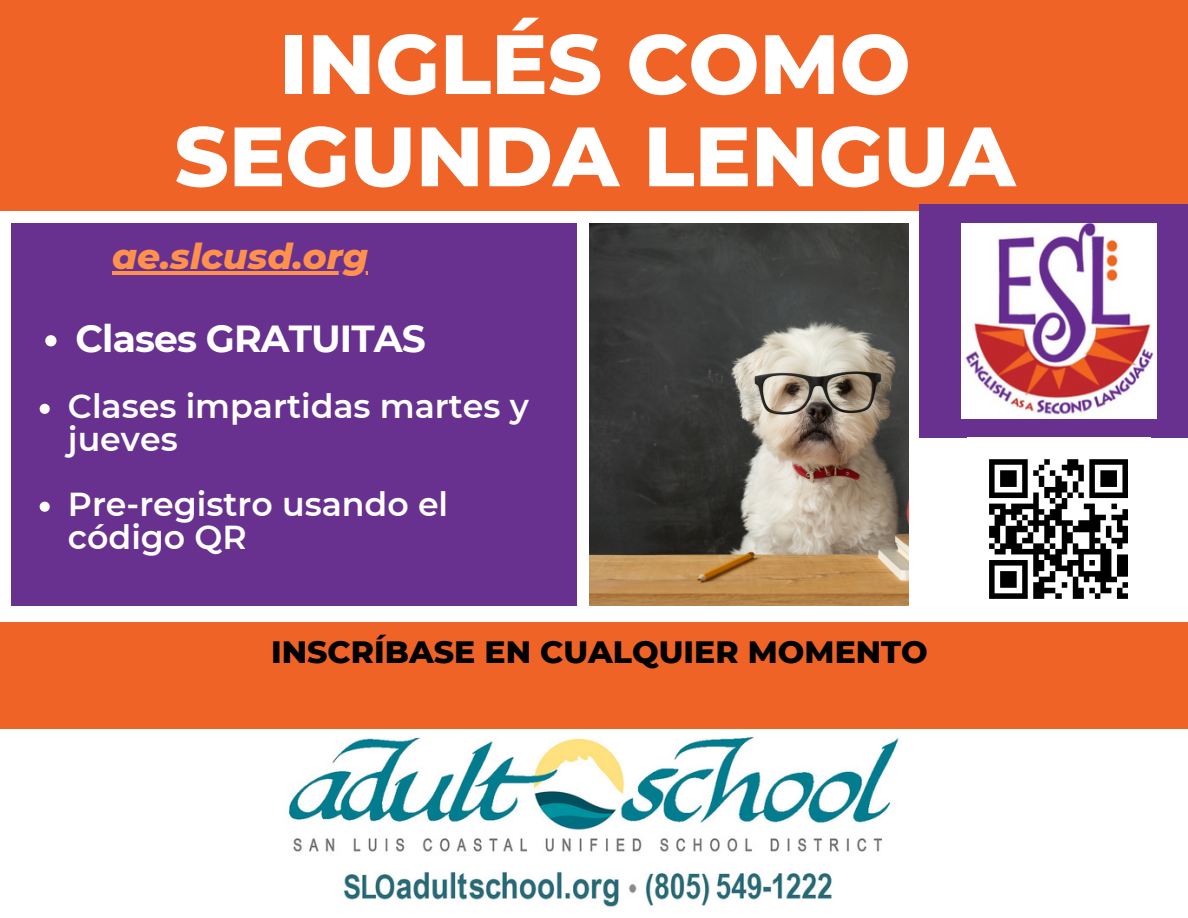
<style>
.page{position:relative;width:1188px;height:918px;background:#fff}
.page>*{position:absolute;margin:0;border:0;box-sizing:border-box;transform-origin:0 0}
.t1{font:800 84px/92.2px "Montserrat";color:#fff;text-align:center}
.t2{font:700 37.65px "Montserrat";letter-spacing:-.025em;color:#fff}
.t3{font:italic 800 36px "Montserrat";color:#ff914d}
.t4{font:600 33.15px/32.7px "Montserrat";color:#fff}
.t5{font:800 31.5px "Montserrat";color:#000}
</style>
<div class="page">
<div style="left:0;top:0;width:1188px;height:211px;background:#ef6426"></div>
<div style="left:0;top:622px;width:1188px;height:107px;background:#ef6426"></div>
<div style="left:920px;top:204px;width:268px;height:234px;background:#683190"></div>
<div style="left:12px;top:223px;width:565px;height:383px;background:#683190"></div>
<img style="left:961px;top:223px;width:196px;height:196px">
<img style="left:288px;top:737px;width:611px;height:170px">
<img style="left:989px;top:459px;width:139px;height:140px">
<svg style="left:45px;top:335px;width:12px;height:11px"></svg>
<svg style="left:40px;top:404px;width:10px;height:10px"></svg>
<svg style="left:40px;top:502px;width:10px;height:10px"></svg>
<hr style="left:112px;top:272px;width:256px;height:3px;background:#ff914d">
<img style="left:589px;top:223px;width:320px;height:383px">
<h1 class="t1" style="left:174px;top:18px;width:843px">INGLÉS COMO<br>SEGUNDA LENGUA</h1>
<p class="t3" style="left:112px;top:235px;width:257px">ae.slcusd.org</p>
<p class="t2" style="left:76px;top:316px;width:352px">Clases GRATUITAS</p>
<p class="t4" style="left:68px;top:390px;width:463px">Clases impartidas martes y jueves</p>
<p class="t4" style="left:68px;top:488px;width:382px">Pre-registro usando el código QR</p>
<p class="t5" style="left:271px;top:632px;width:658px">INSCRÍBASE EN CUALQUIER MOMENTO</p>
</div>
